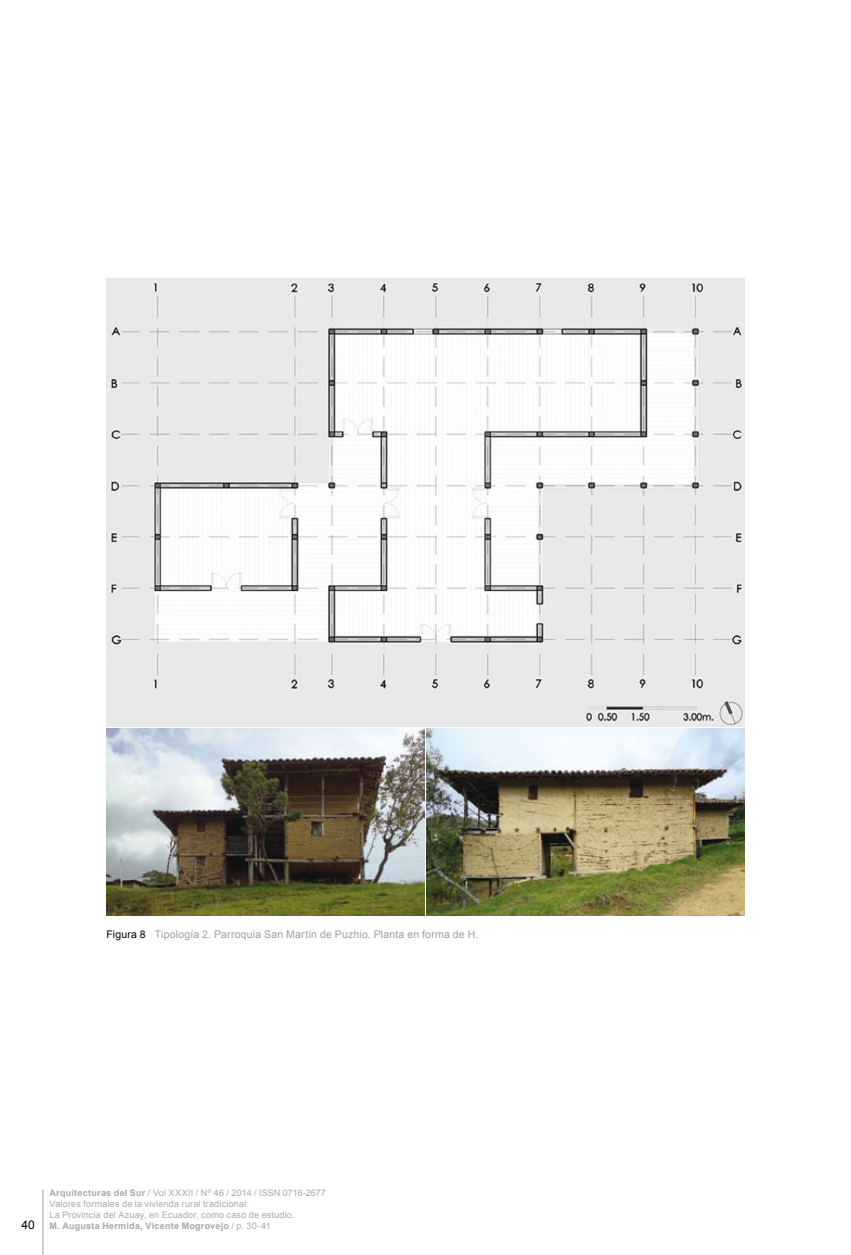
<style>
.page{position:relative;width:851px;height:1255px;background:#fff}
.page>*{position:absolute;margin:0;border:0;box-sizing:border-box;transform-origin:0 0}
.t1{font:12px "Arial";color:#000}
.t2{font:10.5px "Arial";letter-spacing:.015em;color:#9c9e9f}
.t3{font:9px/10.8px "Arial";letter-spacing:.025em;color:#a7a8aa}
.s1{color:#000}
.s2{font-weight:700}
</style>
<div class="page">
<hr style="left:43px;top:1189px;width:1px;height:65px;background:#9c9e9f">
<img style="left:106px;top:729px;width:318px;height:186px">
<img style="left:427px;top:729px;width:317px;height:186px">
<img style="left:106px;top:278px;width:638px;height:448px">
<img style="left:576px;top:699px;width:168px;height:27px">
<p class="t2" style="left:106px;top:927px;width:373px"><span class="s1">Figura 8</span> Tipología 2. Parroquia San Martín de Puzhio. Planta en forma de H.</p>
<h1 class="t1" style="left:21px;top:1216px;width:15px">40</h1>
<p class="t3" style="left:49px;top:1187px;width:278px"><span class="s2">Arquitecturas del Sur</span> / Vol XXXII / Nº 46 / 2014 / ISSN 0716-2677<br>Valores formales de la vivienda rural tradicional:<br>La Provincia del Azuay, en Ecuador, como caso de estudio.<br><span class="s2">M. Augusta Hermida, Vicente Mogrovejo</span> / p. 30-41</p>
</div>
